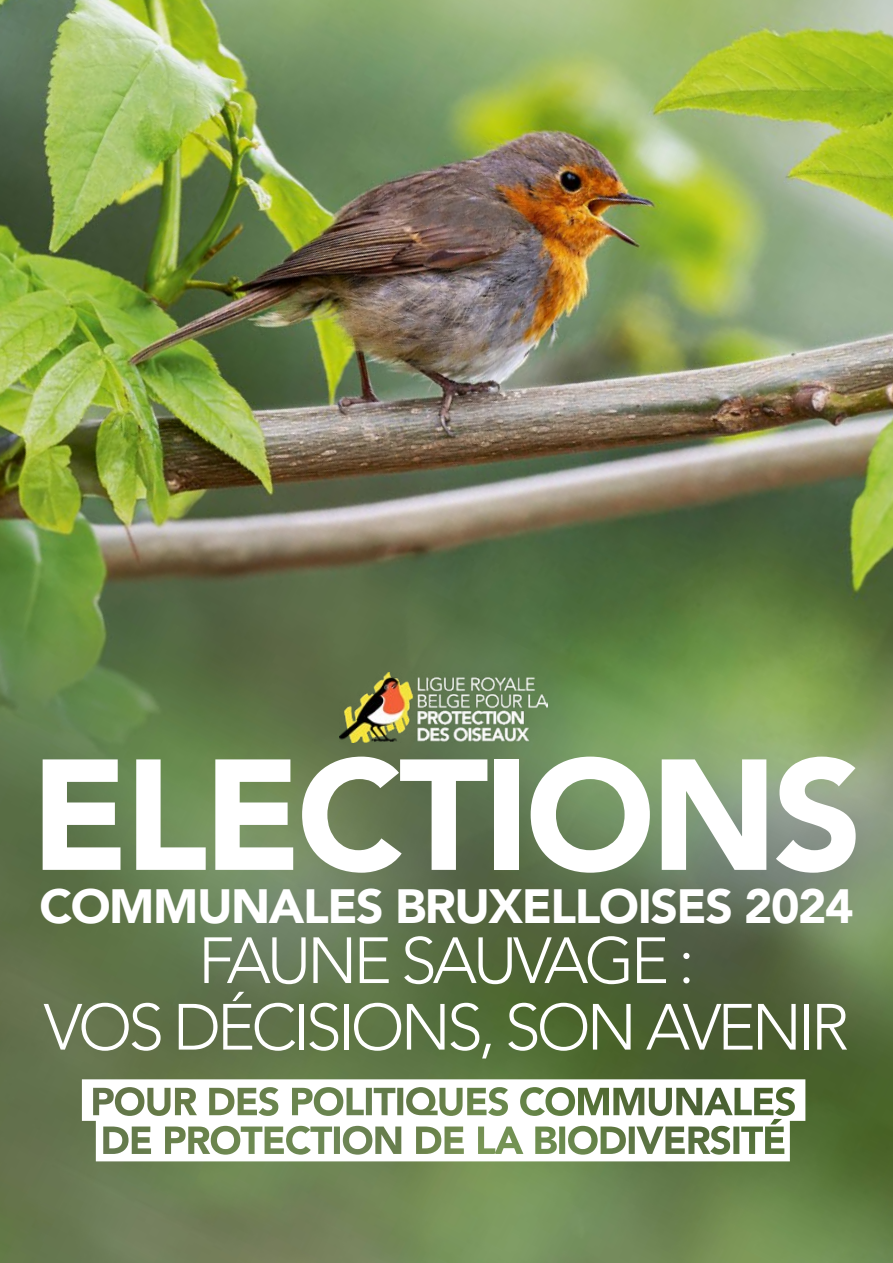
<style>
.page{position:relative;width:893px;height:1263px;background:#fff}
.page>*{position:absolute;margin:0;border:0;box-sizing:border-box;transform-origin:0 0}
.t1{font:900 156px "Avenir";letter-spacing:-.03em;color:#fff}
.t2{font:300 64.5px/66.6px "Avenir";letter-spacing:-.06em;color:#fff;text-align:center}
.t3{font:900 48px "Avenir";letter-spacing:-.03em;color:#fff}
</style>
<div class="page">
<img style="left:0;top:0;width:893px;height:1263px">
<svg style="left:82px;top:1079px;width:723px;height:82px"></svg>
<img style="left:340px;top:672px;width:208px;height:70px">
<h1 class="t1" style="left:30px;top:682px;width:833px">ELECTIONS</h1>
<p class="t3" style="left:39px;top:865px;width:816px">COMMUNALES BRUXELLOISES 2024</p>
<p class="t2" style="left:44px;top:927px;width:807px">FAUNE SAUVAGE :<br>VOS DÉCISIONS, SON AVENIR</p>
</div>
